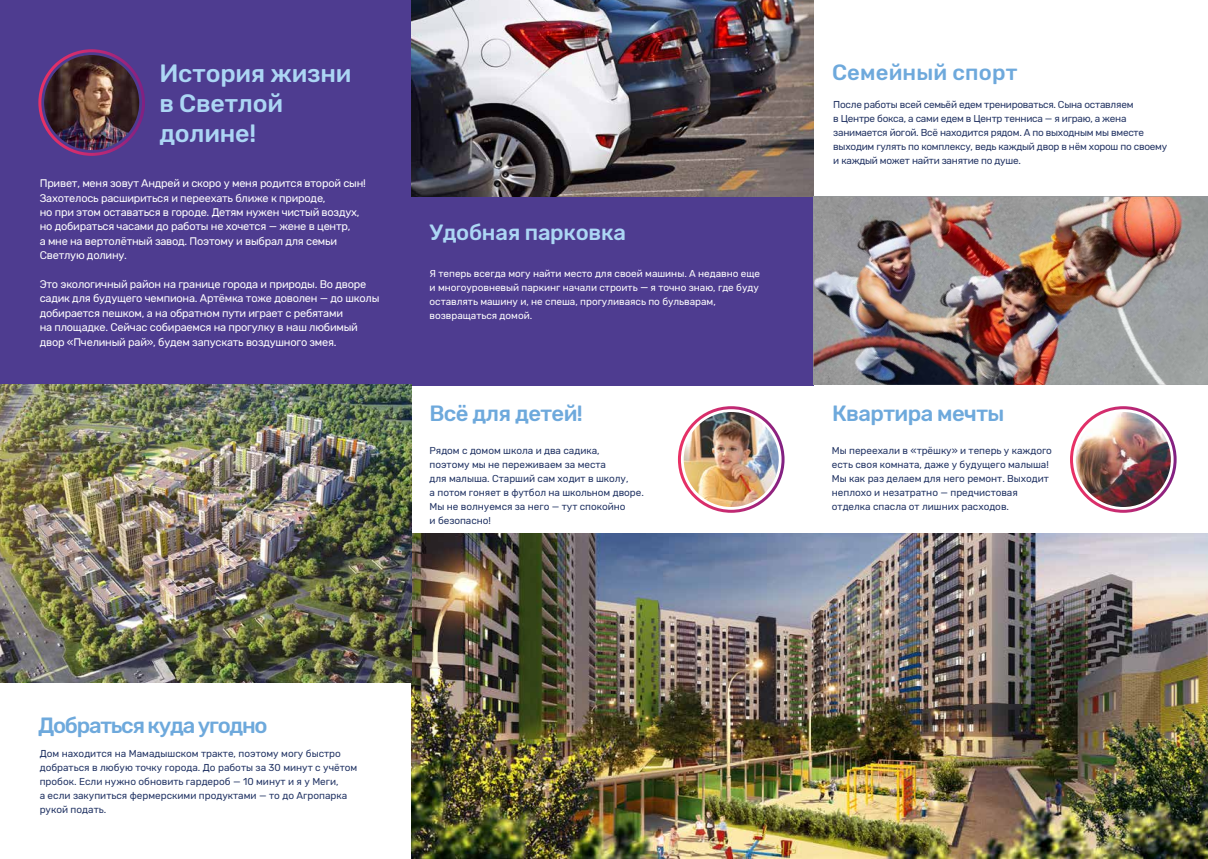
<style>
.page{position:relative;width:1208px;height:859px;background:#fff}
.page>*{position:absolute;margin:0;border:0;box-sizing:border-box;transform-origin:0 0}
.t1{font:500 25px/30px "Rubik";letter-spacing:-.01em;color:#acd6f4}
.t2{font:500 22px "Rubik";letter-spacing:-.025em;color:#6ea9dc}
.t3{font:500 22px "Rubik";letter-spacing:-.06em;color:#6ea9dc}
.t4{font:500 22px "Rubik";letter-spacing:-.015em;color:#acd6f4}
.t5{font:500 22px "Rubik";letter-spacing:.005em;color:#6ea9dc}
.t6{font:11px/14.4px "Rubik";letter-spacing:-.02em;color:#fff}
.t7{font:10px/14px "Rubik";letter-spacing:-.005em;color:#223464}
.t8{font:10px/14px "Rubik";letter-spacing:-.025em;color:#243564}
.t9{font:10px/14.1px "Rubik";letter-spacing:-.005em;color:#fff}
.s1{font-size:11px}
</style>
<div class="page">
<img style="left:411px;top:534px;width:797px;height:325px">
<div style="left:0;top:0;width:813px;height:385px;background:#4e3c90"></div>
<img style="left:44px;top:55px;width:95px;height:95px;border-radius:47px">
<img style="left:411px;top:0;width:402px;height:197px">
<img style="left:813px;top:197px;width:395px;height:188px">
<img style="left:0;top:385px;width:411px;height:298px">
<div style="left:38px;top:49px;width:107px;height:107px;border:3px solid #fff;border-radius:50%"></div>
<img style="left:683px;top:412px;width:95px;height:95px;border-radius:47px">
<div style="left:678px;top:406px;width:106px;height:107px;border:3px solid #fff;border-radius:50%"></div>
<img style="left:1075px;top:412px;width:95px;height:95px;border-radius:47px">
<div style="left:1070px;top:406px;width:106px;height:107px;border:3px solid #fff;border-radius:50%"></div>
<h1 class="t1" style="left:159px;top:59px;width:194px">История жизни</h1>
<h2 class="t5" style="left:832px;top:59px;width:187px">Семейный спорт</h2>
<h1 class="t1" style="left:159px;top:89px;width:125px">в Светлой долине!</h1>
<p class="t8" style="left:833px;top:97px;width:335px">После работы всей семьёй едем тренироваться. Сына оставляем<br>в Центре бокса, а сами едем в Центр тенниса — я играю, а жена занимается йогой. Всё находится рядом. А по выходным мы вместе выходим гулять по комплексу, ведь каждый двор в нём хорош по своему и каждый может найти занятие по душе.</p>
<p class="t6" style="left:40px;top:177px;width:328px">Привет, меня зовут Андрей и скоро у меня родится второй сын!<br>Захотелось расшириться и переехать ближе к природе,<br>но при этом оставаться в городе. Детям нужен чистый воздух, но добираться часами до работы не хочется — жене в центр,<br>а мне на вертолётный завод. Поэтому и выбрал для семьи Светлую долину.</p>
<p class="t6" style="left:40px;top:277px;width:341px">Это экологичный район на границе города и природы. Во дворе садик для будущего чемпиона. Артёмка тоже доволен — до школы добирается пешком, а на обратном пути играет с ребятами<br>на площадке. Сейчас собираемся на прогулку в наш любимый двор «Пчелиный рай», будем запускать воздушного змея.</p>
<h2 class="t4" style="left:429px;top:220px;width:198px">Удобная парковка</h2>
<p class="t9" style="left:429px;top:266px;width:332px">Я теперь всегда могу найти место для своей машины. А недавно еще и многоуровневый паркинг начали строить <span class="s1">—</span> я точно знаю, где буду оставлять машину и, не спеша, прогуливаясь по бульварам, возвращаться домой.</p>
<h2 class="t2" style="left:429px;top:401px;width:155px">Всё для детей!</h2>
<p class="t7" style="left:429px;top:443px;width:216px">Рядом с домом школа и два садика,<br>поэтому мы не переживаем за места<br>для малыша. Старший сам ходит в школу,<br>а потом гоняет в футбол на школьном дворе.<br>Мы не волнуемся за него — тут спокойно<br>и безопасно!</p>
<h2 class="t2" style="left:832px;top:401px;width:174px">Квартира мечты</h2>
<p class="t7" style="left:832px;top:443px;width:222px">Мы переехали в «трёшку» и теперь у каждого есть своя комната, даже у будущего малыша!<br>Мы как раз делаем для него ремонт. Выходит неплохо и незатратно — предчистовая отделка спасла от лишних расходов.</p>
<h2 class="t3" style="left:38px;top:712px;width:231px">Добраться куда угодно</h2>
<p class="t7" style="left:40px;top:747px;width:319px">Дом находится на Мамадышском тракте, поэтому могу быстро добраться в любую точку города. До работы за 30 минут с учётом пробок. Если нужно обновить гардероб — 10 минут и я у Меги,<br>а если закупиться фермерскими продуктами — то до Агропарка рукой подать.</p>
</div>
